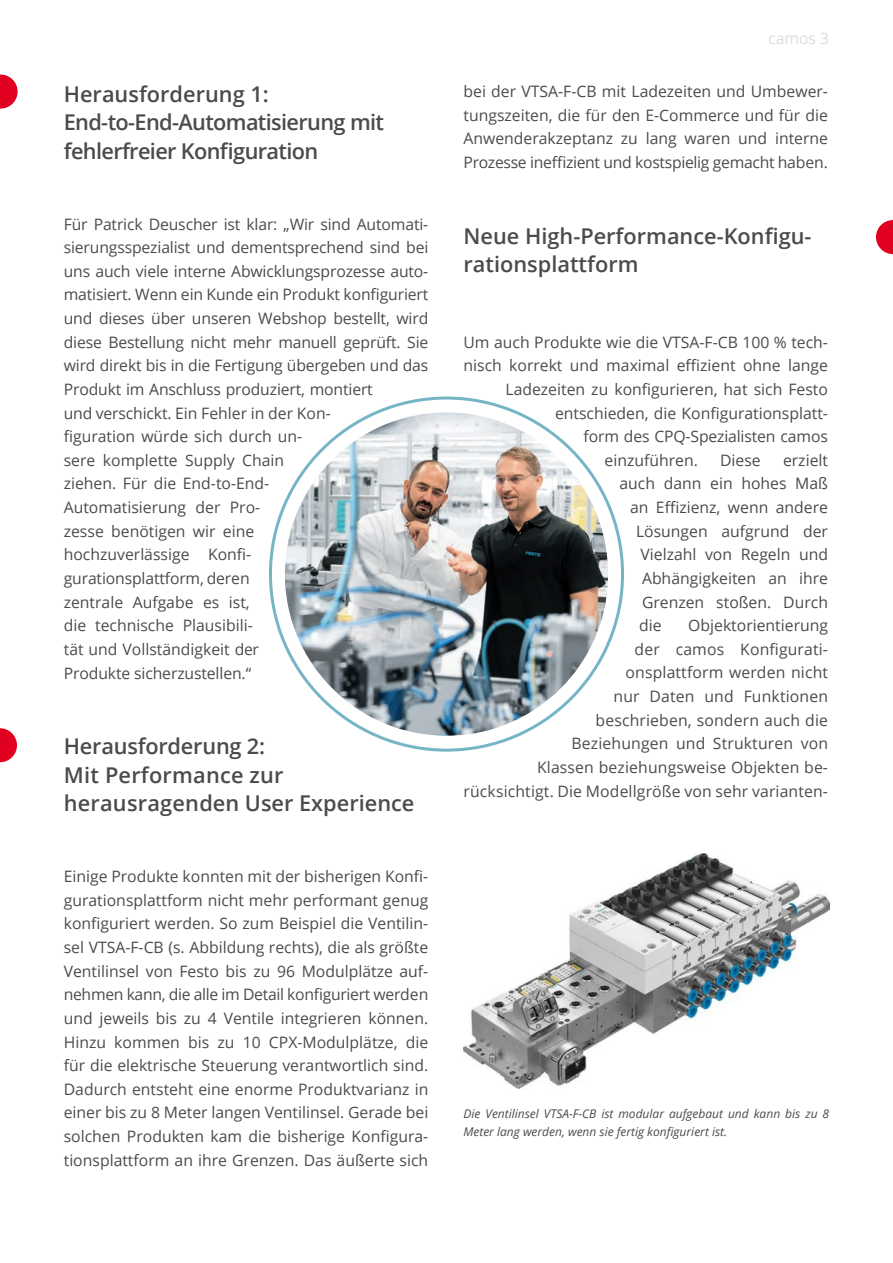
<style>
.page{position:relative;width:893px;height:1263px;background:#fff}
.page>*{position:absolute;margin:0;border:0;box-sizing:border-box;transform-origin:0 0}
._04_Liste_Stichpunkte{font:600 21.75px/28.5px "Open Sans";color:#4b4b4d}
._04_Liste_Stichpunkte-2{font:600 21.75px "Open Sans";letter-spacing:-.03em;color:#4b4b4d}
._04_Liste_Stichpunkte-3{font:15.75px/23.7px "Open Sans";color:#4b4b4d;text-align:justify}
._05_Grafik_Überschrift{font:15.75px "Open Sans";color:#dcddde}
._04_Liste_Stichpunkte-4{font:italic 12px/18px "Open Sans";color:#4b4b4d}
</style>
<div class="page">
<svg style="left:0;top:75px;width:18px;height:34px"></svg>
<svg style="left:0;top:728px;width:17px;height:34px"></svg>
<img style="left:285px;top:412px;width:323px;height:324px;border-radius:162px">
<svg style="left:876px;top:220px;width:17px;height:34px"></svg>
<img style="left:463px;top:853px;width:366px;height:236px">
<p class="_04_Liste_Stichpunkte" style="left:64px;top:79px;width:207px">Herausforderung 1:</p>
<p class="_04_Liste_Stichpunkte-2" style="left:64px;top:107px;width:322px">End-to-End-Automatisierung mit</p>
<p class="_04_Liste_Stichpunkte-2" style="left:64px;top:136px;width:256px">fehlerfreier Konfiguration</p>
<p class="_04_Liste_Stichpunkte-3" style="left:64px;top:212px;width:366px;text-align:left">Für Patrick Deuscher ist klar: „Wir sind Automati&shy;sierungsspezialist und dementsprechend sind bei uns auch viele interne Abwicklungsprozesse auto&shy;matisiert. Wenn ein Kunde ein Produkt konfiguriert und dieses über unseren Webshop bestellt, wird diese Bestellung nicht mehr manuell geprüft. Sie wird direkt bis in die Fertigung übergeben und das Produkt im Anschluss produziert, montiert<br>und verschickt. Ein Fehler in der Kon-<br>figuration würde sich durch un-<br>sere komplette Supply Chain<br>ziehen. Für die End-to-End-<br>Automatisierung der Pro-<br>zesse benötigen wir eine<br>hochzuverlässige Konfi-<br>gurationsplattform, deren<br>zentrale Aufgabe es ist,<br>die technische Plausibili-<br>tät und Vollständigkeit der<br>Produkte sicherzustellen.“</p>
<p class="_04_Liste_Stichpunkte" style="left:64px;top:732px;width:203px">Herausforderung 2:</p>
<p class="_04_Liste_Stichpunkte" style="left:64px;top:760px;width:221px">Mit Performance zur</p>
<p class="_04_Liste_Stichpunkte" style="left:64px;top:789px;width:352px">herausragenden User Experience</p>
<p class="_04_Liste_Stichpunkte-3" style="left:64px;top:864px;width:366px">Einige Produkte konnten mit der bisherigen Konfi&shy;gurationsplattform nicht mehr performant genug konfiguriert werden. So zum Beispiel die Ventilin&shy;sel VTSA-F-CB (s. Abbildung rechts), die als größte Ventilinsel von Festo bis zu 96 Modulplätze auf&shy;nehmen kann, die alle im Detail konfiguriert werden und jeweils bis zu 4 Ventile integrieren können.<br>Hinzu kommen bis zu 10 CPX-Modulplätze, die für die elektrische Steuerung verantwortlich sind.<br>Dadurch entsteht eine enorme Produktvarianz in einer bis zu 8 Meter langen Ventilinsel. Gerade bei solchen Produkten kam die bisherige Konfigura&shy;tionsplattform an ihre Grenzen. Das äußerte sich</p>
<p class="_05_Grafik_Überschrift" style="left:768px;top:27px;width:63px">camos 3</p>
<p class="_04_Liste_Stichpunkte-3" style="left:463px;top:79px;width:366px">bei der VTSA-F-CB mit Ladezeiten und Umbewer&shy;tungszeiten, die für den E-Commerce und für die Anwenderakzeptanz zu lang waren und interne Prozesse ineffizient und kostspielig gemacht haben.</p>
<p class="_04_Liste_Stichpunkte" style="left:463px;top:221px;width:350px">Neue High-Performance-Konfigu&shy;rationsplattform</p>
<p class="_04_Liste_Stichpunkte-3" style="left:463px;top:330px;width:366px">Um auch Produkte wie die VTSA-F-CB 100 % tech-</p>
<p class="_04_Liste_Stichpunkte-3" style="left:463px;top:353px;width:366px">nisch korrekt und maximal effizient ohne lange</p>
<p class="_04_Liste_Stichpunkte-3" style="left:505px;top:377px;width:324px">Ladezeiten zu konfigurieren, hat sich Festo</p>
<p class="_04_Liste_Stichpunkte-3" style="left:555px;top:400px;width:275px">entschieden, die Konfigurationsplatt-</p>
<p class="_04_Liste_Stichpunkte-3" style="left:583px;top:424px;width:246px">form des CPQ-Spezialisten camos</p>
<p class="_04_Liste_Stichpunkte-3" style="left:604px;top:448px;width:95px">einzuführen.</p>
<p class="_04_Liste_Stichpunkte-3" style="left:720px;top:448px;width:42px">Diese</p>
<p class="_04_Liste_Stichpunkte-3" style="left:783px;top:448px;width:46px">erzielt</p>
<p class="_04_Liste_Stichpunkte-3" style="left:619px;top:471px;width:210px">auch dann ein hohes Maß</p>
<p class="_04_Liste_Stichpunkte-3" style="left:630px;top:495px;width:199px">an Effizienz, wenn andere</p>
<p class="_04_Liste_Stichpunkte-3" style="left:636px;top:519px;width:193px">Lösungen aufgrund der</p>
<p class="_04_Liste_Stichpunkte-3" style="left:640px;top:542px;width:189px">Vielzahl von Regeln und</p>
<p class="_04_Liste_Stichpunkte-3" style="left:642px;top:566px;width:188px">Abhängigkeiten an ihre</p>
<p class="_04_Liste_Stichpunkte-3" style="left:642px;top:589px;width:188px">Grenzen stoßen. Durch</p>
<p class="_04_Liste_Stichpunkte-3" style="left:639px;top:613px;width:24px">die</p>
<p class="_04_Liste_Stichpunkte-3" style="left:463px;top:613px;width:366px;text-align:right">Objektorientierung<br>der camos Konfigurati-<br>onsplattform werden nicht<br>nur Daten und Funktionen<br>beschrieben, sondern auch die<br>Beziehungen und Strukturen von<br>Klassen beziehungsweise Objekten be&shy;rücksichtigt. Die Modellgröße von sehr varianten-</p>
<p class="_04_Liste_Stichpunkte-4" style="left:463px;top:1104px;width:367px">Die Ventilinsel VTSA-F-CB ist modular aufgebaut und kann bis zu 8<br>Meter lang werden, wenn sie fertig konfiguriert ist.</p>
</div>
